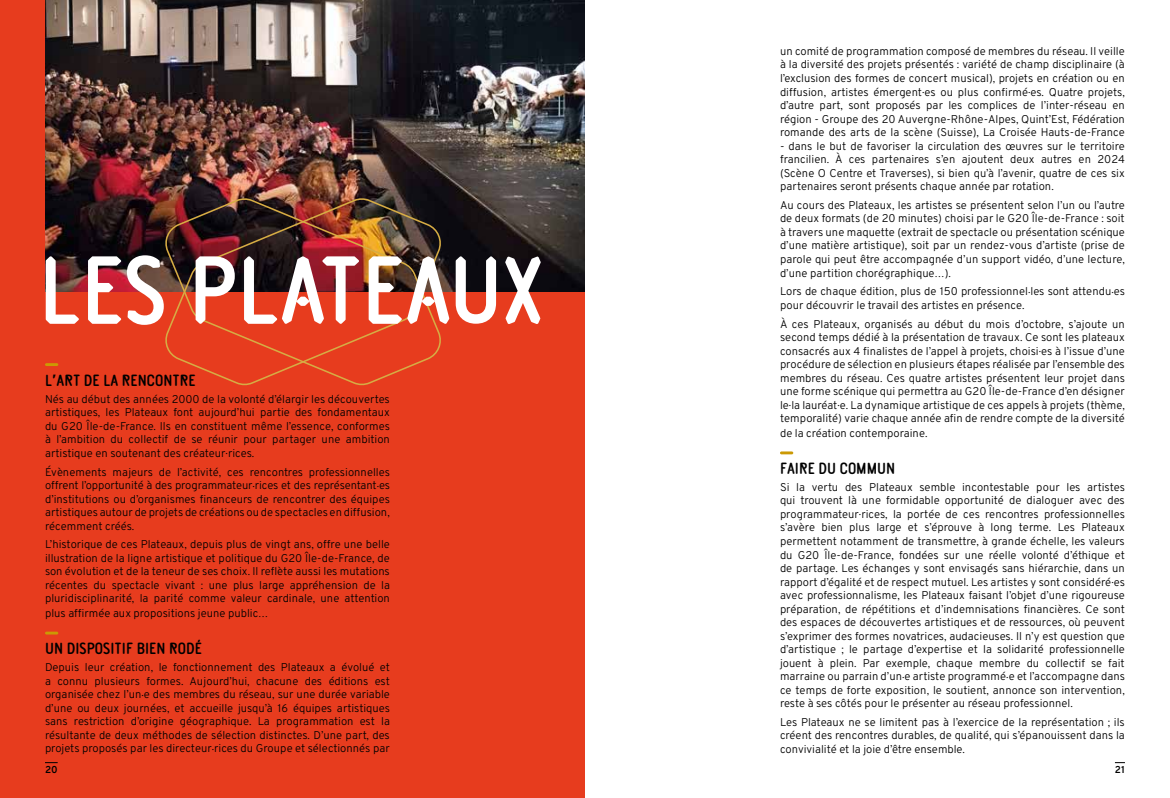
<style>
.page{position:relative;width:1170px;height:798px;background:#fff}
.page>*{position:absolute;margin:0;border:0;box-sizing:border-box;transform-origin:0 0}
.t1{font:condensed 96.25px "G20";color:#fff}
.t2{font:condensed 16.25px "G20";color:#000}
.t3{font:11.25px/13.5px "Overpass";color:#000;text-align:justify}
.t4{font:600 10px "Overpass";color:#000}
</style>
<div class="page">
<div style="left:0;top:0;width:585px;height:797px;background:#e73c1e"></div>
<img style="left:45px;top:0;width:540px;height:292px">
<svg style="left:780px;top:451px;width:13px;height:3px"></svg>
<svg style="left:45px;top:762px;width:13px;height:1px"></svg>
<img style="left:161px;top:196px;width:284px;height:190px">
<svg style="left:45px;top:363px;width:13px;height:3px"></svg>
<svg style="left:45px;top:631px;width:13px;height:3px"></svg>
<h1 class="t1" style="left:39px;top:238px;width:505px">LES PLATEAUX</h1>
<h2 class="t2" style="left:45px;top:371px;width:152px">L’ART DE LA RENCONTRE</h2>
<p class="t3" style="left:45px;top:391px;width:346px">Nés au début des années 2000 de la volonté d’élargir les découvertes artistiques, les Plateaux font aujourd’hui partie des fondamentaux du G20 Île-de-France. Ils en constituent même l’essence, conformes à l’ambition du collectif de se réunir pour partager une ambition artistique en soutenant des créateur.rices.</p>
<p class="t3" style="left:45px;top:464px;width:346px">Évènements majeurs de l’activité, ces rencontres professionnelles offrent l’opportunité à des programmateur.rices et des représentant.es d’institutions ou d’organismes financeurs de rencontrer des équipes artistiques autour de projets de créations ou de spectacles en diffusion, récemment créés.</p>
<p class="t3" style="left:45px;top:537px;width:346px">L’historique de ces Plateaux, depuis plus de vingt ans, offre une belle illustration de la ligne artistique et politique du G20 Île-de-France, de son évolution et de la teneur de ses choix. Il reflète aussi les mutations récentes du spectacle vivant : une plus large appréhension de la pluridisciplinarité, la parité comme valeur cardinale, une attention plus affirmée aux propositions jeune public…</p>
<h2 class="t2" style="left:45px;top:639px;width:158px">UN DISPOSITIF BIEN RODÉ</h2>
<p class="t3" style="left:45px;top:659px;width:346px">Depuis leur création, le fonctionnement des Plateaux a évolué et a connu plusieurs formes. Aujourd’hui, chacune des éditions est organisée chez l’un.e des membres du réseau, sur une durée variable d’une ou deux journées, et accueille jusqu’à 16 équipes artistiques sans restriction d’origine géographique. La programmation est la résultante de deux méthodes de sélection distinctes. D’une part, des projets proposés par les directeur.rices du Groupe et sélectionnés par</p>
<p class="t3" style="left:780px;top:44px;width:346px">un comité de programmation composé de membres du réseau. Il veille à la diversité des projets présentés : variété de champ disciplinaire (à l’exclusion des formes de concert musical), projets en création ou en diffusion, artistes émergent.es ou plus confirmé.es. Quatre projets, d’autre part, sont proposés par les complices de l’inter-réseau en région - Groupe des 20 Auvergne-Rhône-Alpes, Quint’Est, Fédération romande des arts de la scène (Suisse), La Croisée Hauts-de-France</p>
<p class="t3" style="left:780px;top:138px;width:346px">- dans le but de favoriser la circulation des œuvres sur le territoire francilien. À ces partenaires s’en ajoutent deux autres en 2024 (Scène O Centre et Traverses), si bien qu’à l’avenir, quatre de ces six partenaires seront présents chaque année par rotation.</p>
<p class="t3" style="left:780px;top:198px;width:346px">Au cours des Plateaux, les artistes se présentent selon l’un ou l’autre de deux formats (de 20 minutes) choisi par le G20 Île-de-France : soit à travers une maquette (extrait de spectacle ou présentation scénique d’une matière artistique), soit par un rendez-vous d’artiste (prise de parole qui peut être accompagnée d’un support vidéo, d’une lecture, d’une partition chorégraphique…).</p>
<p class="t3" style="left:780px;top:284px;width:346px">Lors de chaque édition, plus de 150 professionnel.les sont attendu.es pour découvrir le travail des artistes en présence.</p>
<p class="t3" style="left:780px;top:316px;width:346px">À ces Plateaux, organisés au début du mois d’octobre, s’ajoute un second temps dédié à la présentation de travaux. Ce sont les plateaux consacrés aux 4 finalistes de l’appel à projets, choisi.es à l’issue d’une procédure de sélection en plusieurs étapes réalisée par l’ensemble des membres du réseau. Ces quatre artistes présentent leur projet dans une forme scénique qui permettra au G20 Île-de-France d’en désigner le.la lauréat.e. La dynamique artistique de ces appels à projets (thème, temporalité) varie chaque année afin de rendre compte de la diversité de la création contemporaine.</p>
<h2 class="t2" style="left:780px;top:459px;width:117px">FAIRE DU COMMUN</h2>
<p class="t3" style="left:780px;top:479px;width:346px">Si la vertu des Plateaux semble incontestable pour les artistes qui trouvent là une formidable opportunité de dialoguer avec des programmateur.rices, la portée de ces rencontres professionnelles s’avère bien plus large et s’éprouve à long terme. Les Plateaux permettent notamment de transmettre, à grande échelle, les valeurs du G20 Île-de-France, fondées sur une réelle volonté d’éthique et de partage. Les échanges y sont envisagés sans hiérarchie, dans un rapport d’égalité et de respect mutuel. Les artistes y sont considéré.es avec professionnalisme, les Plateaux faisant l’objet d’une rigoureuse préparation, de répétitions et d’indemnisations financières. Ce sont des espaces de découvertes artistiques et de ressources, où peuvent s’exprimer des formes novatrices, audacieuses. Il n’y est question que d’artistique ; le partage d’expertise et la solidarité professionnelle jouent à plein. Par exemple, chaque membre du collectif se fait marraine ou parrain d’un.e artiste programmé.e et l’accompagne dans ce temps de forte exposition, le soutient, annonce son intervention, reste à ses côtés pour le présenter au réseau professionnel.</p>
<p class="t3" style="left:780px;top:714px;width:346px">Les Plateaux ne se limitent pas à l’exercice de la représentation ; ils créent des rencontres durables, de qualité, qui s’épanouissent dans la convivialité et la joie d’être ensemble.</p>
<p class="t4" style="left:45px;top:761px;width:14px">20</p>
<p class="t4" style="left:1114px;top:761px;width:12px">21</p>
</div>
